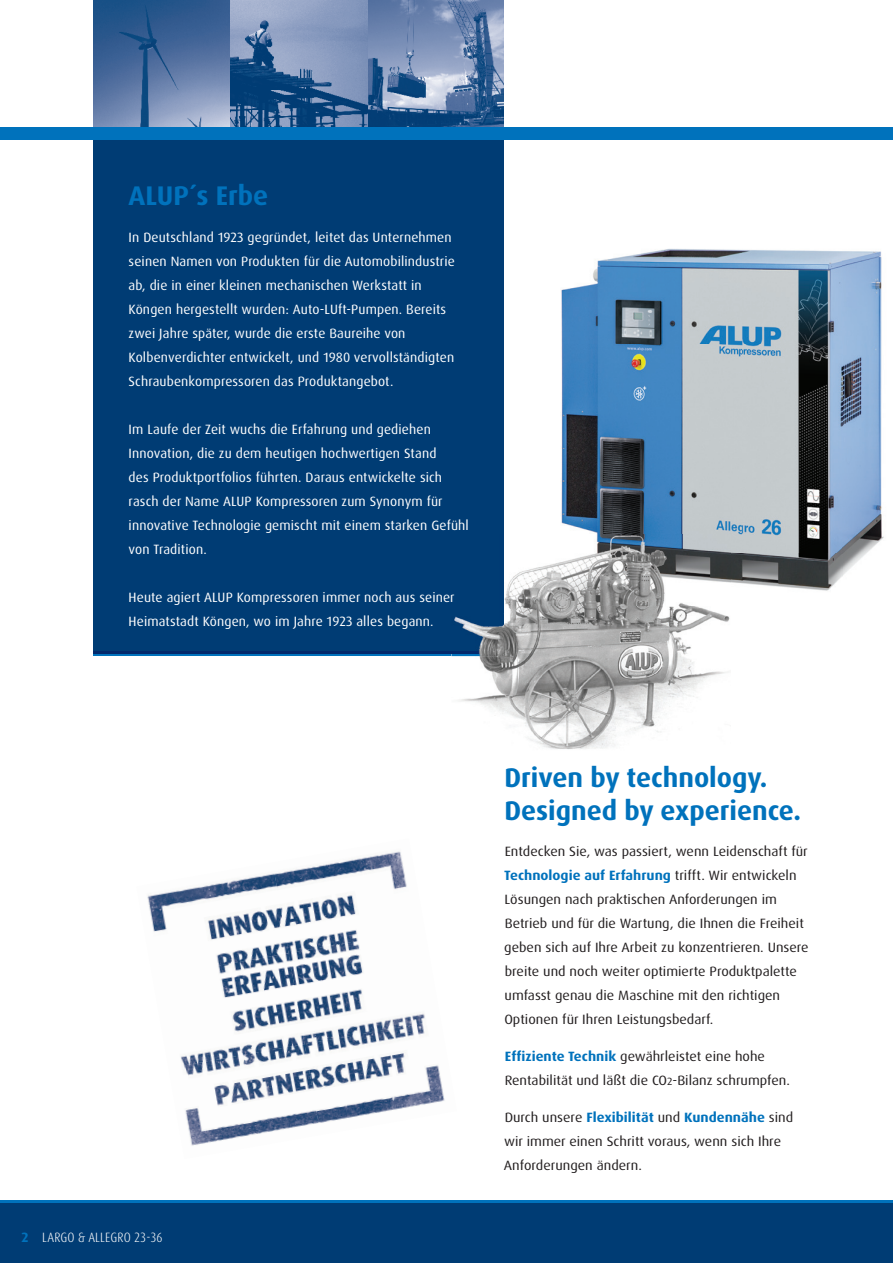
<style>
.page{position:relative;width:893px;height:1263px;background:#fff}
.page>*{position:absolute;margin:0;border:0;box-sizing:border-box;transform-origin:0 0}
.t1{font:700 27px/33px "Dax Pro";color:#0072bc}
.t2{font:13.5px/24px "Dax Pro";letter-spacing:.01em;color:#fff}
.t3{font:13.5px/24px "Dax Pro";color:#231f20;scale:1.05 1}
.t4{font:300 condensed 13.5px "Dax Pro";letter-spacing:.01em;color:#fff}
.s1{font-weight:700;font-stretch:normal;color:#0072bc}
.s2{font-weight:700;color:#0072bc}
.s3{font-size:10.5px}
</style>
<div class="page">
<div style="left:0;top:1202px;width:893px;height:61px;background:#003c74"></div>
<hr style="left:0;top:1200px;width:893px;height:3px;background:#0072bc">
<img style="left:561px;top:249px;width:282px;height:200px">
<img style="left:843px;top:251px;width:41px;height:324px">
<img style="left:561px;top:449px;width:81px;height:85px">
<img style="left:642px;top:449px;width:201px;height:104px">
<img style="left:731px;top:553px;width:112px;height:38px">
<div style="left:94px;top:0;width:410px;height:654px;background:#003c74"></div>
<img style="left:94px;top:0;width:410px;height:128px">
<div style="left:0;top:128px;width:893px;height:12px;background:#0072bc"></div>
<img style="left:147px;top:873px;width:125px;height:80px">
<img style="left:272px;top:851px;width:135px;height:102px">
<img style="left:216px;top:953px;width:72px;height:91px">
<img style="left:288px;top:929px;width:137px;height:115px">
<img style="left:181px;top:1044px;width:123px;height:102px">
<img style="left:304px;top:1020px;width:141px;height:106px">
<hr style="left:94px;top:654px;width:357px;height:2px;background:#0072bc">
<hr style="left:94px;top:652px;width:357px;height:2px;background:#03296b">
<img style="left:451px;top:567px;width:279px;height:182px">
<img style="left:541px;top:534px;width:190px;height:72px">
<img style="left:451px;top:567px;width:53px;height:89px">
<img style="left:451px;top:652px;width:53px;height:2px">
<h1 class="t1" style="left:129px;top:180px;width:141px">ALUP´s Erbe</h1>
<p class="t2" style="left:129px;top:226px;width:328px">In Deutschland 1923 gegründet, leitet das Unternehmen seinen Namen von Produkten für die Automobilindustrie ab, die in einer kleinen mechanischen Werkstatt in Köngen hergestellt wurden: Auto-LUft-Pumpen. Bereits zwei Jahre später, wurde die erste Baureihe von Kolbenverdichter entwickelt, und 1980 vervollständigten Schraubenkompressoren das Produktangebot.</p>
<p class="t2" style="left:129px;top:418px;width:342px">Im Laufe der Zeit wuchs die Erfahrung und gediehen Innovation, die zu dem heutigen hochwertigen Stand<br>des Produktportfolios führten. Daraus entwickelte sich rasch der Name ALUP Kompressoren zum Synonym für innovative Technologie gemischt mit einem starken Gefühl von Tradition.</p>
<p class="t2" style="left:129px;top:586px;width:327px">Heute agiert ALUP Kompressoren immer noch aus seiner<br>Heimatstadt Köngen, wo im Jahre 1923 alles begann.</p>
<p class="t4" style="left:22px;top:1228px;width:142px"><span class="s1">2</span> LARGO &amp; ALLEGRO 23-36</p>
<h1 class="t1" style="left:504px;top:761px;width:298px">Driven by technology.<br>Designed by experience.</h1>
<p class="t3" style="left:504px;top:840px;width:291px">Entdecken Sie, was passiert, wenn Leidenschaft für <span class="s2">Technologie auf Erfahrung</span> trifft. Wir entwickeln Lösungen nach praktischen Anforderungen im Betrieb und für die Wartung, die Ihnen die Freiheit geben sich auf Ihre Arbeit zu konzentrieren. Unsere breite und noch weiter optimierte Produktpalette umfasst genau die Maschine mit den richtigen Optionen für Ihren Leistungsbedarf.</p>
<p class="t3" style="left:505px;top:1044px;width:273px"><span class="s2">Effiziente Technik</span> gewährleistet eine hohe<br>Rentabilität und läßt die CO<span class="s3">2</span>-Bilanz schrumpfen.</p>
<p class="t3" style="left:504px;top:1105px;width:277px">Durch unsere <span class="s2">Flexibilität</span> und <span class="s2">Kundennähe</span> sind wir immer einen Schritt voraus, wenn sich Ihre<br>Anforderungen ändern.</p>
</div>
